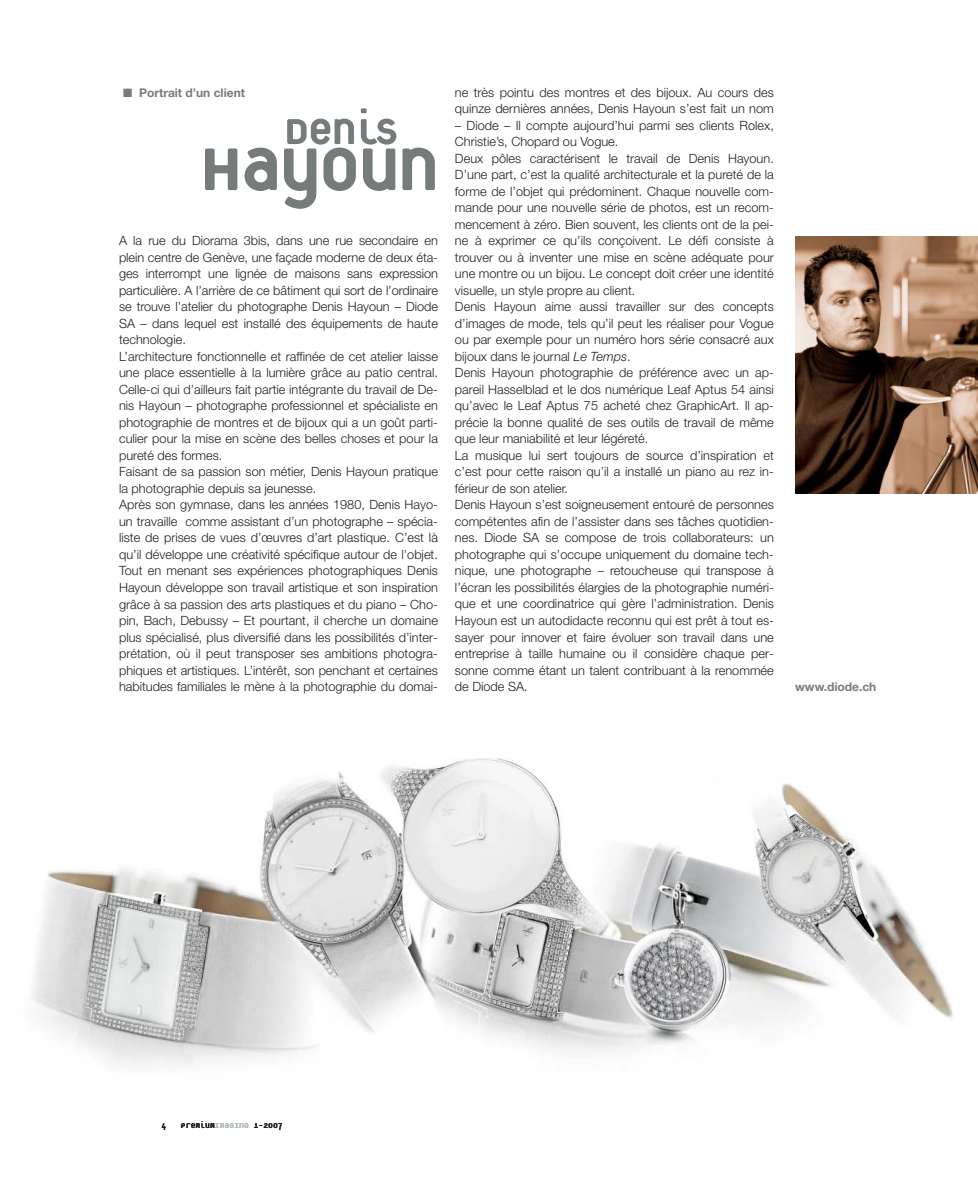
<style>
.page{position:relative;width:978px;height:1191px;background:#fff}
.page>*{position:absolute;margin:0;border:0;box-sizing:border-box;transform-origin:0 0}
.t1{font:800 90px "Platelet";letter-spacing:-.025em;color:#767d78}
.t2{font:800 54px "Platelet";letter-spacing:-.025em;color:#767d78}
.t3{font:300 12.75px/16.5px "Helvetica Neue";color:#231f20}
.t4{font:700 12px "Helvetica Neue";color:#767d78}
.t5{font:800 10.5px "Platelet";color:#231f20}
.s1{font-style:italic}
.s2{color:#b2bfb8}
</style>
<div class="page">
<img style="left:33px;top:758px;width:920px;height:306px">
<img style="left:795px;top:236px;width:183px;height:257px">
<p class="t4" style="left:123px;top:88px;width:123px">■ Portrait d’un client</p>
<h2 class="t2" style="left:284px;top:106px;width:116px">Denis</h2>
<h1 class="t1" style="left:200px;top:126px;width:241px">Hayoun</h1>
<p class="t3" style="left:119px;top:234px;width:320px">A la rue du Diorama 3bis, dans une rue secondaire en plein centre de Genève, une façade moderne de deux éta&shy;ges interrompt une lignée de maisons sans expression particulière. A l’arrière de ce bâtiment qui sort de l’ordinaire se trouve l’atelier du photographe Denis Hayoun – Diode SA – dans lequel est installé des équipements de haute technologie.<br>L’architecture fonctionnelle et raffinée de cet atelier laisse une place essentielle à la lumière grâce au patio central.<br>Celle-ci qui d’ailleurs fait partie intégrante du travail de De&shy;nis Hayoun – photographe professionnel et spécialiste en photographie de montres et de bijoux qui a un goût parti&shy;culier pour la mise en scène des belles choses et pour la pureté des formes.<br>Faisant de sa passion son métier, Denis Hayoun pratique la photographie depuis sa jeunesse.<br>Après son gymnase, dans les années 1980, Denis Hayo&shy;un travaille comme assistant d’un photographe – spécia&shy;liste de prises de vues d’œuvres d’art plastique. C’est là qu’il développe une créativité spécifique autour de l’objet.<br>Tout en menant ses expériences photographiques Denis Hayoun développe son travail artistique et son inspiration grâce à sa passion des arts plastiques et du piano – Cho&shy;pin, Bach, Debussy – Et pourtant, il cherche un domaine plus spécialisé, plus diversifié dans les possibilités d’inter&shy;prétation, où il peut transposer ses ambitions photogra&shy;phiques et artistiques. L’intérêt, son penchant et certaines habitudes familiales le mène à la photographie du domai-</p>
<p class="t3" style="left:455px;top:85px;width:320px">ne très pointu des montres et des bijoux. Au cours des quinze dernières années, Denis Hayoun s’est fait un nom</p>
<p class="t3" style="left:455px;top:118px;width:320px">– Diode – Il compte aujourd’hui parmi ses clients Rolex, Christie’s, Chopard ou Vogue.<br>Deux pôles caractérisent le travail de Denis Hayoun.<br>D’une part, c’est la qualité architecturale et la pureté de la forme de l’objet qui prédominent. Chaque nouvelle com&shy;mande pour une nouvelle série de photos, est un recom&shy;mencement à zéro. Bien souvent, les clients ont de la pei&shy;ne à exprimer ce qu’ils conçoivent. Le défi consiste à trouver ou à inventer une mise en scène adéquate pour une montre ou un bijou. Le concept doit créer une identité visuelle, un style propre au client.<br>Denis Hayoun aime aussi travailler sur des concepts d’images de mode, tels qu’il peut les réaliser pour Vogue ou par exemple pour un numéro hors série consacré aux bijoux dans le journal <span class="s1">Le Temps</span>.<br>Denis Hayoun photographie de préférence avec un ap&shy;pareil Hasselblad et le dos numérique Leaf Aptus 54 ainsi qu’avec le Leaf Aptus 75 acheté chez GraphicArt. Il ap&shy;précie la bonne qualité de ses outils de travail de même que leur maniabilité et leur légéreté.<br>La musique lui sert toujours de source d’inspiration et c’est pour cette raison qu’il a installé un piano au rez in&shy;férieur de son atelier.<br>Denis Hayoun s’est soigneusement entouré de personnes compétentes afin de l’assister dans ses tâches quotidien&shy;nes. Diode SA se compose de trois collaborateurs: un photographe qui s’occupe uniquement du domaine tech&shy;nique, une photographe – retoucheuse qui transpose à l’écran les possibilités élargies de la photographie numéri&shy;que et une coordinatrice qui gère l’administration. Denis Hayoun est un autodidacte reconnu qui est prêt à tout es&shy;sayer pour innover et faire évoluer son travail dans une entreprise à taille humaine ou il considère chaque per&shy;sonne comme étant un talent contribuant à la renommée de Diode SA.</p>
<p class="t4" style="left:795px;top:682px;width:83px">www.diode.ch</p>
<p class="t5" style="left:162px;top:1120px;width:6px">4</p>
<p class="t5" style="left:181px;top:1120px;width:103px">Premium<span class="s2">ImaGInG</span> 1-2007</p>
</div>
